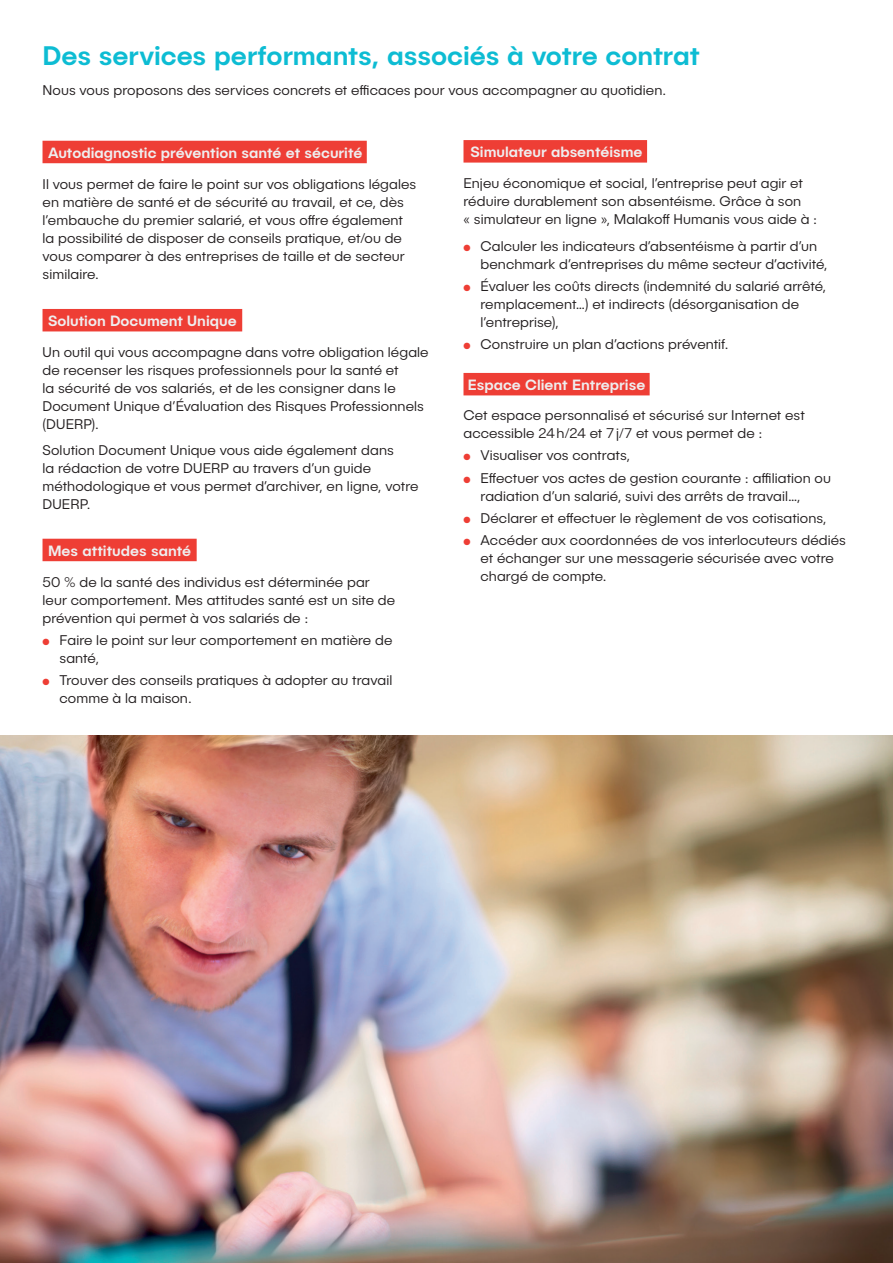
<style>
.page{position:relative;width:893px;height:1263px;background:#fff}
.page>*{position:absolute;margin:0;border:0;box-sizing:border-box;transform-origin:0 0}
.t1{font:500 27px "Publica Sans";letter-spacing:-.005em;color:#0dbcd3}
.TITRE_GLOSSAIRE{font:500 15px "Publica Sans";color:#eeeeef}
.TEXTE{font:300 14.25px/18px "Publica Sans";letter-spacing:.005em;color:#231f20}
.s1{color:#ee3e35}
</style>
<div class="page">
<img style="left:0;top:736px;width:893px;height:527px">
<div style="left:43px;top:141px;width:324px;height:22px;background:#ee3e35"></div>
<div style="left:43px;top:309px;width:199px;height:22px;background:#ee3e35"></div>
<div style="left:43px;top:539px;width:154px;height:22px;background:#ee3e35"></div>
<div style="left:463px;top:140px;width:184px;height:23px;background:#ee3e35"></div>
<div style="left:463px;top:373px;width:187px;height:22px;background:#ee3e35"></div>
<p class="t1" style="left:43px;top:38px;width:659px">Des services performants, associés à votre contrat</p>
<p class="TEXTE" style="left:43px;top:81px;width:625px">Nous vous proposons des services concrets et efficaces pour vous accompagner au quotidien.</p>
<p class="TITRE_GLOSSAIRE" style="left:48px;top:143px;width:316px">Autodiagnostic prévention santé et sécurité</p>
<p class="TEXTE" style="left:43px;top:174px;width:375px">Il vous permet de faire le point sur vos obligations légales en matière de santé et de sécurité au travail, et ce, dès l’embauche du premier salarié, et vous offre également la possibilité de disposer de conseils pratique, et/ou de vous comparer à des entreprises de taille et de secteur similaire.</p>
<p class="TITRE_GLOSSAIRE" style="left:48px;top:311px;width:190px">Solution Document Unique</p>
<p class="TEXTE" style="left:43px;top:343px;width:388px">Un outil qui vous accompagne dans votre obligation légale de recenser les risques professionnels pour la santé et<br>la sécurité de vos salariés, et de les consigner dans le Document Unique d’Évaluation des Risques Professionnels (DUERP).</p>
<p class="TEXTE" style="left:43px;top:441px;width:377px">Solution Document Unique vous aide également dans<br>la rédaction de votre DUERP au travers d’un guide méthodologique et vous permet d’archiver, en ligne, votre DUERP.</p>
<p class="TITRE_GLOSSAIRE" style="left:48px;top:541px;width:145px">Mes attitudes santé</p>
<p class="TEXTE" style="left:43px;top:572px;width:354px">50 % de la santé des individus est déterminée par leur comportement. Mes attitudes santé est un site de prévention qui permet à vos salariés de :</p>
<p class="TEXTE" style="left:60px;top:631px;width:334px;text-indent:-17px"><span class="s1">●</span> Faire le point sur leur comportement en matière de santé,</p>
<p class="TEXTE" style="left:60px;top:671px;width:334px;text-indent:-17px"><span class="s1">●</span> Trouver des conseils pratiques à adopter au travail comme à la maison.</p>
<p class="TITRE_GLOSSAIRE" style="left:470px;top:142px;width:174px">Simulateur absentéisme</p>
<p class="TEXTE" style="left:463px;top:174px;width:355px">Enjeu économique et social, l’entreprise peut agir et réduire durablement son absentéisme. Grâce à son<br>« simulateur en ligne », Malakoff Humanis vous aide à :</p>
<p class="TEXTE" style="left:480px;top:236px;width:349px;text-indent:-17px"><span class="s1">●</span> Calculer les indicateurs d’absentéisme à partir d’un benchmark d’entreprises du même secteur d’activité,</p>
<p class="TEXTE" style="left:480px;top:277px;width:347px;text-indent:-17px"><span class="s1">●</span> Évaluer les coûts directs (indemnité du salarié arrêté, remplacement…) et indirects (désorganisation de l’entreprise),</p>
<p class="TEXTE" style="left:463px;top:335px;width:267px"><span class="s1">●</span> Construire un plan d’actions préventif.</p>
<p class="TITRE_GLOSSAIRE" style="left:468px;top:375px;width:179px">Espace Client Entreprise</p>
<p class="TEXTE" style="left:463px;top:406px;width:343px">Cet espace personnalisé et sécurisé sur Internet est accessible 24 h/24 et 7 j/7 et vous permet de :</p>
<p class="TEXTE" style="left:463px;top:446px;width:168px"><span class="s1">●</span> Visualiser vos contrats,</p>
<p class="TEXTE" style="left:480px;top:468px;width:352px;text-indent:-17px"><span class="s1">●</span> Effectuer vos actes de gestion courante : affiliation ou radiation d’un salarié, suivi des arrêts de travail…,</p>
<p class="TEXTE" style="left:463px;top:508px;width:365px"><span class="s1">●</span> Déclarer et effectuer le règlement de vos cotisations,</p>
<p class="TEXTE" style="left:480px;top:531px;width:367px;text-indent:-17px"><span class="s1">●</span> Accéder aux coordonnées de vos interlocuteurs dédiés et échanger sur une messagerie sécurisée avec votre chargé de compte.</p>
</div>
